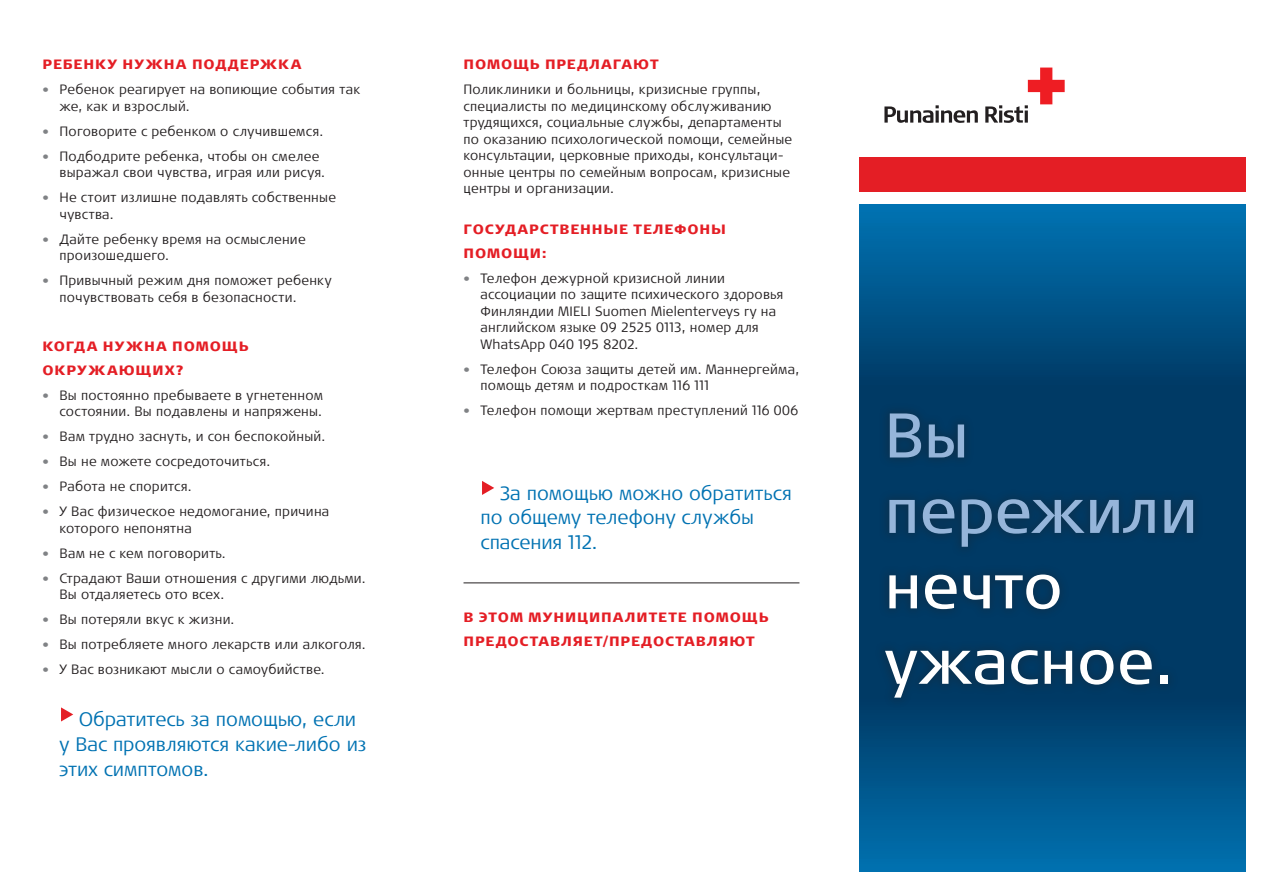
<style>
.page{position:relative;width:1263px;height:893px;background:#fff}
.page>*{position:absolute;margin:0;border:0;box-sizing:border-box;transform-origin:0 0}
.t1{font:62.85px "Signa";color:#fff}
.t2{font:62.85px "Signa";color:#95b5da}
.nosto{font:300 19.5px/24.8px "Signa";color:#0072b2}
.LT{font:300 13.5px/16.5px "Signa";letter-spacing:.015em;color:#231f20}
.väliotsikko{font:700 13.5px/24px "Signa";letter-spacing:.065em;color:#e41e25}
.s1{font-weight:900;color:#808285}
</style>
<div class="page">
<svg style="left:859px;top:204px;width:387px;height:668px;background:#005387"></svg>
<div style="left:859px;top:157px;width:387px;height:34px;background:#e41e25"></div>
<div style="left:874px;top:402px;width:330px;height:307px;background:#231f20;opacity:.3"></div>
<svg style="left:985px;top:68px;width:80px;height:55px"></svg>
<svg style="left:884px;top:105px;width:94px;height:18px"></svg>
<hr style="left:463px;top:583px;width:336px;height:1px;background:#231f20">
<svg style="left:482px;top:481px;width:12px;height:14px"></svg>
<svg style="left:61px;top:707px;width:12px;height:14px"></svg>
<p class="väliotsikko" style="left:43px;top:52px;width:260px">РЕБЕНКУ НУЖНА ПОДДЕРЖКА</p>
<p class="LT" style="left:60px;top:81px;width:302px;text-indent:-17px"><span class="s1">•</span> Ребенок реагирует на вопиющие события так же, как и взрослый.</p>
<p class="LT" style="left:43px;top:122px;width:282px"><span class="s1">•</span> Поговорите с ребенком о случившемся.</p>
<p class="LT" style="left:60px;top:147px;width:267px;text-indent:-17px"><span class="s1">•</span> Подбодрите ребенка, чтобы он смелее выражал свои чувства, играя или рисуя.</p>
<p class="LT" style="left:60px;top:189px;width:278px;text-indent:-17px"><span class="s1">•</span> Не стоит излишне подавлять собственные чувства.</p>
<p class="LT" style="left:60px;top:230px;width:248px;text-indent:-17px"><span class="s1">•</span> Дайте ребенку время на осмысление произошедшего.</p>
<p class="LT" style="left:60px;top:272px;width:274px;text-indent:-17px"><span class="s1">•</span> Привычный режим дня поможет ребенку почувствовать себя в безопасности.</p>
<p class="väliotsikko" style="left:43px;top:334px;width:207px">КОГДА НУЖНА ПОМОЩЬ<br>ОКРУЖАЮЩИХ?</p>
<p class="LT" style="left:43px;top:386px;width:282px;text-align:right"><span class="s1">•</span> Вы постоянно пребываете в угнетенном состоянии. Вы подавлены и напряжены.</p>
<p class="LT" style="left:43px;top:428px;width:284px"><span class="s1">•</span> Вам трудно заснуть, и сон беспокойный.</p>
<p class="LT" style="left:43px;top:453px;width:229px"><span class="s1">•</span> Вы не можете сосредоточиться.</p>
<p class="LT" style="left:43px;top:478px;width:151px"><span class="s1">•</span> Работа не спорится.</p>
<p class="LT" style="left:60px;top:503px;width:271px;text-indent:-17px"><span class="s1">•</span> У Вас физическое недомогание, причина которого непонятна</p>
<p class="LT" style="left:43px;top:544px;width:185px"><span class="s1">•</span> Вам не с кем поговорить.</p>
<p class="LT" style="left:60px;top:569px;width:308px;text-indent:-17px"><span class="s1">•</span> Страдают Ваши отношения с другими людьми.<br>Вы отдаляетесь ото всех.</p>
<p class="LT" style="left:43px;top:611px;width:193px"><span class="s1">•</span> Вы потеряли вкус к жизни.</p>
<p class="LT" style="left:43px;top:636px;width:325px"><span class="s1">•</span> Вы потребляете много лекарств или алкоголя.</p>
<p class="LT" style="left:43px;top:661px;width:284px"><span class="s1">•</span> У Вас возникают мысли о самоубийстве.</p>
<p class="nosto" style="left:60px;top:706px;width:308px;text-indent:19px">Обратитесь за помощью, если у Вас проявляются какие-либо из этих симптомов.</p>
<p class="väliotsikko" style="left:464px;top:52px;width:196px">ПОМОЩЬ ПРЕДЛАГАЮТ</p>
<p class="LT" style="left:463px;top:81px;width:330px">Поликлиники и больницы, кризисные группы, специалисты по медицинскому обслуживанию трудящихся, социальные службы, департаменты по оказанию психологической помощи, семейные консультации, церковные приходы, консультаци&shy;онные центры по семейным вопросам, кризисные центры и организации.</p>
<p class="väliotsikko" style="left:464px;top:217px;width:264px">ГОСУДАРСТВЕННЫЕ ТЕЛЕФОНЫ<br>ПОМОЩИ:</p>
<p class="LT" style="left:480px;top:269px;width:304px;text-indent:-17px"><span class="s1">•</span> Телефон дежурной кризисной линии ассоциации по защите психического здоровья Финляндии MIELI Suomen Mielenterveys ry на английском языке 09 2525 0113, номер для WhatsApp 040 195 8202.</p>
<p class="LT" style="left:480px;top:360px;width:320px;text-indent:-17px"><span class="s1">•</span> Телефон Союза защиты детей им. Маннергейма, помощь детям и подросткам 116 111</p>
<p class="LT" style="left:463px;top:402px;width:336px"><span class="s1">•</span> Телефон помощи жертвам преступлений 116 006</p>
<p class="nosto" style="left:480px;top:480px;width:313px;text-indent:19px">За помощью можно обратиться по общему телефону службы спасения 112.</p>
<p class="väliotsikko" style="left:464px;top:605px;width:306px">В ЭТОМ МУНИЦИПАЛИТЕТЕ ПОМОЩЬ<br>ПРЕДОСТАВЛЯЕТ/ПРЕДОСТАВЛЯЮТ</p>
<p class="t2" style="left:884px;top:392px;width:86px">Вы</p>
<p class="t2" style="left:884px;top:467px;width:315px">пережили</p>
<p class="t1" style="left:884px;top:543px;width:180px">нечто</p>
<p class="t1" style="left:884px;top:618px;width:290px">ужасное.</p>
</div>
